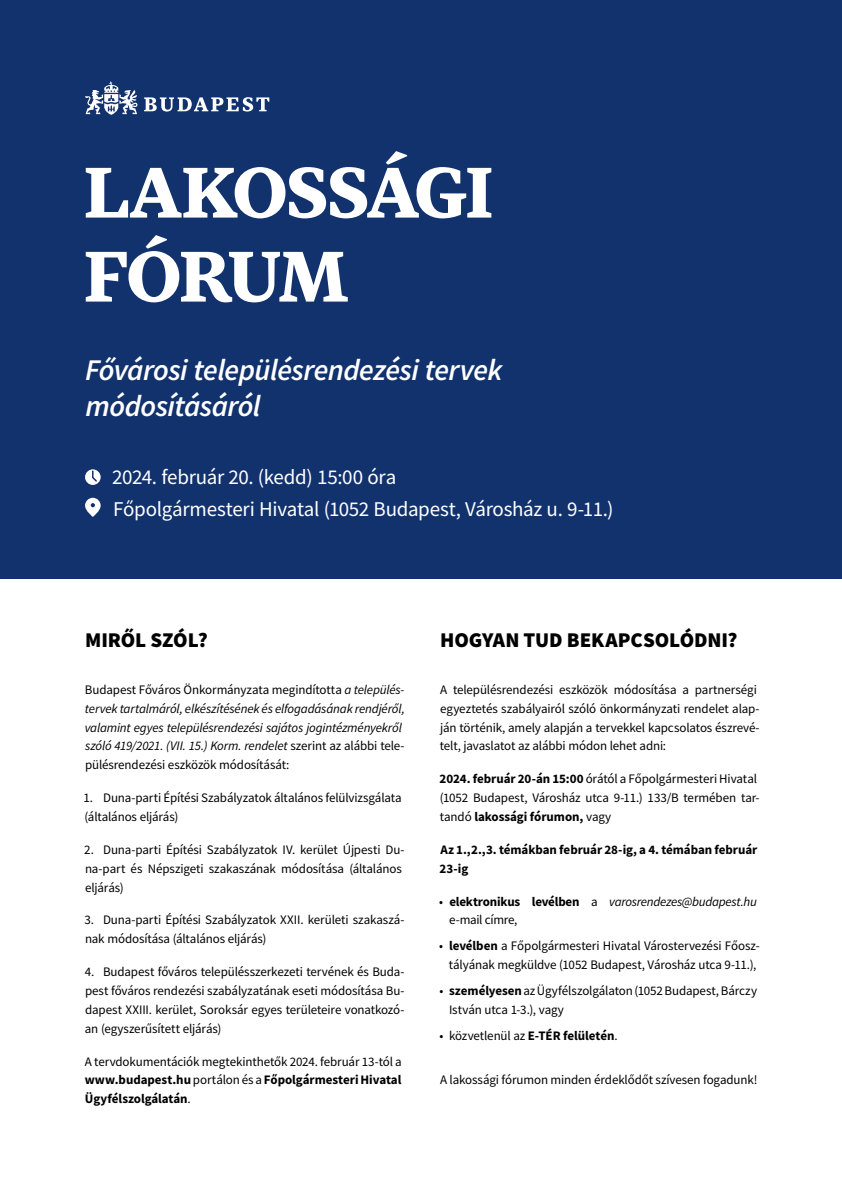
<style>
.page{position:relative;width:842px;height:1192px;background:#fff}
.page>*{position:absolute;margin:0;border:0;box-sizing:border-box;transform-origin:0 0}
.t1{font:700 70px/84px "Tabac G3";letter-spacing:-.02em;color:#fff}
.t2{font:italic 600 30px/36px "Source Sans Pro";letter-spacing:-.02em;color:#fff}
.t3{font:21px/32.3px "Source Sans Pro";letter-spacing:-.015em;color:#fff}
.t4{font:900 21px "Source Sans Pro";letter-spacing:-.005em;color:#000}
.t5{font:13px/18.8px "Source Sans Pro";letter-spacing:-.01em;color:#000}
.t6{font:italic 13px/18.8px "Source Sans Pro";letter-spacing:-.015em;color:#000}
.t7{font:700 13px/18.8px "Source Sans Pro";letter-spacing:-.005em;color:#000}
.s1{font-style:normal}
.s2{font-weight:700}
.s3{font-weight:700;font-style:normal}
</style>
<div class="page">
<div style="left:0;top:0;width:842px;height:579px;background:#12326e"></div>
<svg style="left:144px;top:97px;width:125px;height:15px"></svg>
<svg style="left:85px;top:81px;width:52px;height:34px"></svg>
<svg style="left:85px;top:469px;width:16px;height:16px"></svg>
<svg style="left:85px;top:498px;width:16px;height:19px"></svg>
<svg style="left:91px;top:470px;width:7px;height:13px"></svg>
<svg style="left:91px;top:503px;width:4px;height:4px"></svg>
<h1 class="t1" style="left:84px;top:149px;width:411px">LAKOSSÁGI<br>FÓRUM</h1>
<h2 class="t2" style="left:85px;top:352px;width:419px">Fővárosi településrendezési tervek módosításáról</h2>
<h3 class="t3" style="left:112px;top:461px;width:503px">2024. február 20. (kedd) 15:00 óra<br>Főpolgármesteri Hivatal (1052 Budapest, Városház u. 9-11.)</h3>
<h3 class="t4" style="left:85px;top:625px;width:124px">MIRŐL SZÓL?</h3>
<p class="t6" style="left:85px;top:680px;width:322px"><span class="s1">Budapest Főváros Önkormányzata megindította</span> a település&shy;tervek tartalmáról, elkészítésének és elfogadásának rendjéről, valamint egyes településrendezési sajátos jogintézményekről szóló 419/2021. (VII. 15.) Korm. rendelet <span class="s1">szerint az alábbi tele&shy;pülésrendezési eszközök módosítását:</span></p>
<p class="t5" style="left:84px;top:788px;width:320px">1. Duna-parti Építési Szabályzatok általános felülvizsgálata (általános eljárás)</p>
<p class="t5" style="left:84px;top:840px;width:322px">2. Duna-parti Építési Szabályzatok IV. kerület Újpesti Du&shy;na-part és Népszigeti szakaszának módosítása (általános eljárás)</p>
<p class="t5" style="left:85px;top:911px;width:322px">3. Duna-parti Építési Szabályzatok XXII. kerületi szakaszá&shy;nak módosítása (általános eljárás)</p>
<p class="t5" style="left:85px;top:962px;width:321px;text-align:justify">4. Budapest főváros településszerkezeti tervének és Buda&shy;pest főváros rendezési szabályzatának eseti módosítása Bu&shy;dapest XXIII. kerület, Soroksár egyes területeire vonatkozó&shy;an (egyszerűsített eljárás)</p>
<p class="t5" style="left:85px;top:1052px;width:318px;text-align:justify">A tervdokumentációk megtekinthetők 2024. február 13-tól a <span class="s2">www.budapest.hu</span> portálon és a <span class="s2">Főpolgármesteri Hivatal Ügyfélszolgálatán</span>.</p>
<h3 class="t4" style="left:440px;top:625px;width:299px">HOGYAN TUD BEKAPCSOLÓDNI?</h3>
<p class="t5" style="left:440px;top:680px;width:321px">A településrendezési eszközök módosítása a partnerségi egyeztetés szabályairól szóló önkormányzati rendelet alap&shy;ján történik, amely alapján a tervekkel kapcsolatos észrevé&shy;telt, javaslatot az alábbi módon lehet adni:</p>
<p class="t5" style="left:440px;top:770px;width:322px"><span class="s2">2024. február 20-án 15:00</span> órától a Főpolgármesteri Hivatal (1052 Budapest, Városház utca 9-11.) 133/B termében tar&shy;tandó <span class="s2">lakossági fórumon,</span> vagy</p>
<p class="t7" style="left:440px;top:840px;width:319px">Az 1.,2.,3. témákban február 28-ig, a 4. témában február<br>23-ig</p>
<p class="t6" style="left:449px;top:892px;width:309px;text-indent:-10px"><span class="s1">•</span> <span class="s3">elektronikus levélben</span> <span class="s1">a</span> varosrendezes@budapest.hu <span class="s1">e-mail címre,</span></p>
<p class="t5" style="left:439px;top:937px;width:322px;text-align:center">• <span class="s2">levélben</span> a Főpolgármesteri Hivatal Várostervezési Főosz&shy;tályának megküldve (1052 Budapest, Városház utca 9-11.),</p>
<p class="t5" style="left:449px;top:981px;width:310px;text-indent:-10px">• <span class="s2">személyesen</span> az Ügyfélszolgálaton (1052 Budapest, Bárczy<br>István utca 1-3.), vagy</p>
<p class="t5" style="left:439px;top:1026px;width:180px">• közvetlenül az <span class="s2">E-TÉR felületén</span>.</p>
<p class="t5" style="left:440px;top:1071px;width:319px">A lakossági fórumon minden érdeklődőt szívesen fogadunk!</p>
</div>
